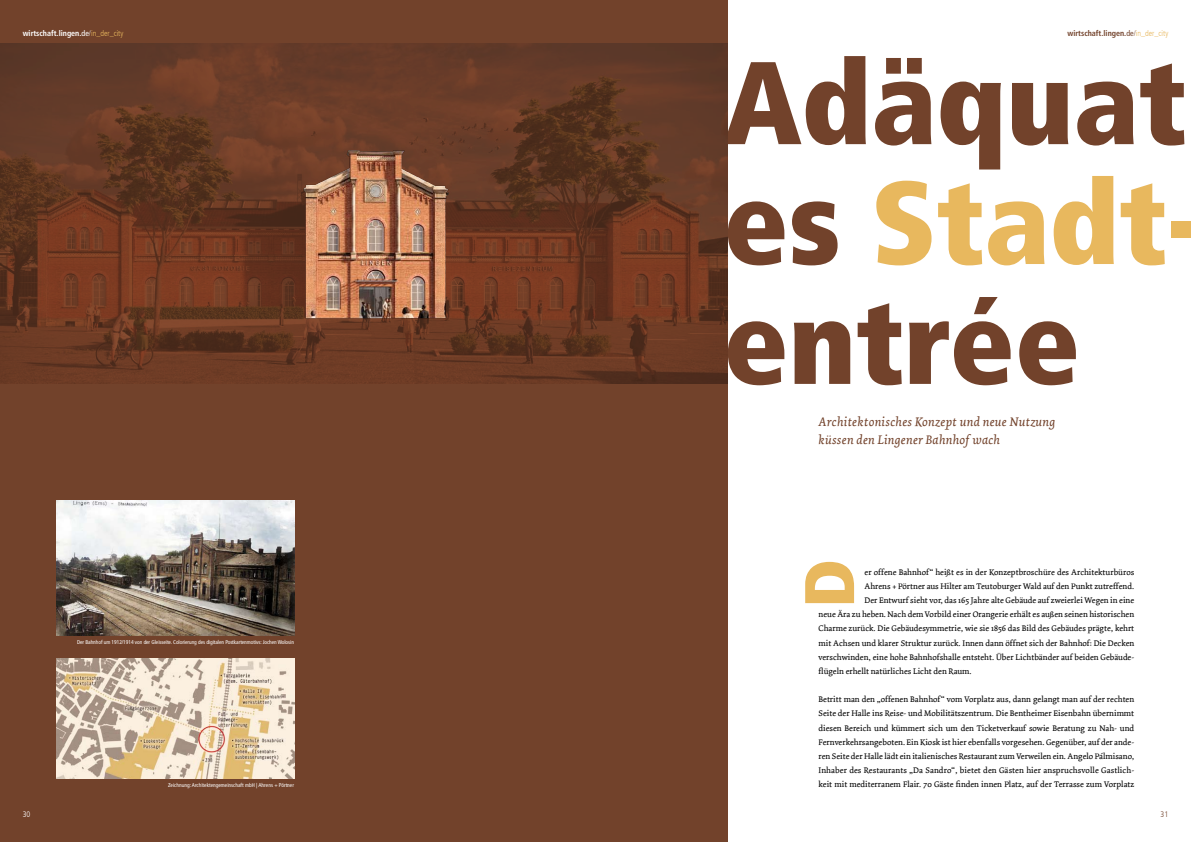
<style>
.page{position:relative;width:1191px;height:842px;background:#fff}
.page>*{position:absolute;margin:0;border:0;box-sizing:border-box;transform-origin:0 0}
.t1{font:900 condensed 117.4px/119.9px "Frutiger LT Com";color:#72422b}
.t2{font:900 condensed 70px "Frutiger LT Com";color:#e8b85e}
.t3{font:italic 13px/17.5px "Dolly";letter-spacing:.02em;color:#72422b}
.t4{font:8.5px/14.2px "Dolly";color:#000;text-align:justify}
.t5{font:700 condensed 8px "Frutiger LT Com";color:#72422b}
.t6{font:700 condensed 8px "Frutiger LT Com";color:#fff}
.t7{font:300 condensed 8px "Frutiger LT Com";color:#fff}
.t8{font:300 condensed 8px "Frutiger LT Com";color:#72422b}
.t9{font:condensed 5.5px "Frutiger LT Com";letter-spacing:-.01em;color:#fff}
.s1{font-weight:400}
.s2{font-weight:300}
.s3{font-weight:300;color:#e8b85e}
.s4{color:#e8b85e}
</style>
<div class="page">
<div style="left:0;top:0;width:728px;height:842px;background:#72422b"></div>
<img style="left:0;top:44px;width:728px;height:340px">
<img style="left:57px;top:500px;width:237px;height:135px">
<img style="left:57px;top:658px;width:237px;height:121px">
<p class="t6" style="left:23px;top:28px;width:102px">wirtschaft.lingen.<span class="s1">de</span><span class="s2">/</span><span class="s3">in_der_city</span></p>
<p class="t9" style="left:77px;top:639px;width:218px">Der Bahnhof um 1912/1914 von der Gleisseite. Colorierung des digitalen Postkartenmotivs: Jochen Wolosin</p>
<p class="t7" style="left:23px;top:809px;width:9px">30</p>
<p class="t9" style="left:168px;top:782px;width:127px">Zeichnung: Architektengemeinschaft mbH | Ahrens + Pörtner</p>
<p class="t5" style="left:1067px;top:28px;width:102px">wirtschaft.lingen.<span class="s1">de</span><span class="s2">/</span><span class="s3">in_der_city</span></p>
<h1 class="t1" style="left:723px;top:43px;width:484px">Adäquat es <span class="s4">Stadt&shy;</span>entrée</h1>
<h3 class="t3" style="left:818px;top:413px;width:238px">Architektonisches Konzept und neue Nutzung küssen den Lingener Bahnhof wach</h3>
<h2 class="t2" style="left:787px;top:607px;width:49px;rotate:-90deg">D</h2>
<p class="t4" style="left:864px;top:565px;width:271px">er offene Bahnhof“ heißt es in der Konzeptbroschüre des Architekturbüros</p>
<p class="t4" style="left:864px;top:579px;width:271px">Ahrens + Pörtner aus Hilter am Teutoburger Wald auf den Punkt zutreffend.</p>
<p class="t4" style="left:864px;top:593px;width:271px">Der Entwurf sieht vor, das 165 Jahre alte Gebäude auf zweierlei Wegen in eine</p>
<p class="t4" style="left:818px;top:607px;width:317px">neue Ära zu heben. Nach dem Vorbild einer Orangerie erhält es außen seinen historischen</p>
<p class="t4" style="left:818px;top:622px;width:317px">Charme zurück. Die Gebäudesymmetrie, wie sie 1856 das Bild des Gebäudes prägte, kehrt</p>
<p class="t4" style="left:818px;top:636px;width:317px">mit Achsen und klarer Struktur zurück. Innen dann öffnet sich der Bahnhof: Die Decken</p>
<p class="t4" style="left:818px;top:650px;width:317px">verschwinden, eine hohe Bahnhofshalle entsteht. Über Lichtbänder auf beiden Gebäude-</p>
<p class="t4" style="left:818px;top:664px;width:155px">flügeln erhellt natürliches Licht den Raum.</p>
<p class="t4" style="left:818px;top:692px;width:317px">Betritt man den „offenen Bahnhof“ vom Vorplatz aus, dann gelangt man auf der rechten Seite der Halle ins Reise- und Mobilitätszentrum. Die Bentheimer Eisenbahn übernimmt diesen Bereich und kümmert sich um den Ticketverkauf sowie Beratung zu Nah- und Fernverkehrsangeboten. Ein Kiosk ist hier ebenfalls vorgesehen. Gegenüber, auf der ande&shy;ren Seite der Halle lädt ein italienisches Restaurant zum Verweilen ein. Angelo Pálmisano, Inhaber des Restaurants „Da Sandro“, bietet den Gästen hier anspruchsvolle Gastlich&shy;keit mit mediterranem Flair. 70 Gäste finden innen Platz, auf der Terrasse zum Vorplatz</p>
<p class="t8" style="left:1160px;top:809px;width:9px">31</p>
</div>
